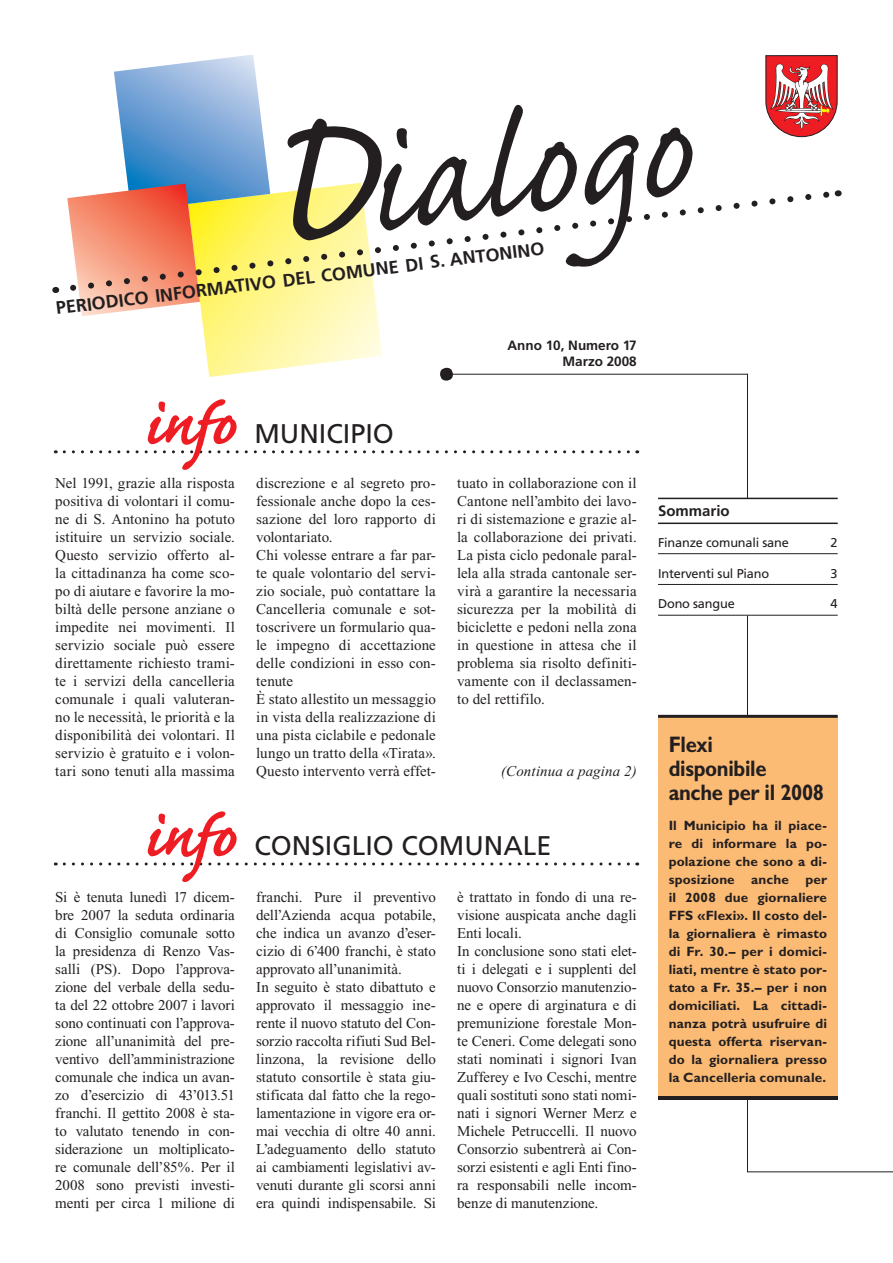
<style>
.page{position:relative;width:893px;height:1263px;background:#fff}
.page>*{position:absolute;margin:0;border:0;box-sizing:border-box;transform-origin:0 0}
.t1{font:700 75px "Caflisch Script";color:#ee1d23}
.t2{font:27px "Frutiger";color:#231f20}
.t3{font:700 22.5px/24px "Gill Alt One";letter-spacing:-.015em;color:#231f20;scale:.9 1}
.t4{font:700 18px "Frutiger";color:#231f20}
.t5{font:15px/18px "Times New Roman";color:#231f20;text-align:justify}
.t6{font:italic 15px "Times New Roman";letter-spacing:.005em;color:#231f20}
.t7{font:700 15px "Frutiger";color:#231f20}
.t8{font:700 13.5px/18px "Gill Alt One";letter-spacing:.01em;color:#231f20;text-align:justify}
.t9{font:700 13.5px/16.5px "Frutiger";color:#231f20;text-align:right}
.t10{font:12.75px "Frutiger";letter-spacing:-.015em;color:#231f20}
</style>
<div class="page">
<svg style="left:644px;top:191px;width:191px;height:29px"></svg>
<svg style="left:67px;top:55px;width:572px;height:322px"></svg>
<svg style="left:646px;top:127px;width:47px;height:71px"></svg>
<hr style="left:747px;top:374px;width:1px;height:124px;background:#231f20">
<div style="left:440px;top:368px;width:13px;height:13px;background:#231f20;border-radius:6px"></div>
<hr style="left:447px;top:374px;width:301px;height:1px;background:#231f20">
<div style="left:494px;top:340px;width:143px;height:29px;background:#fff"></div>
<hr style="left:658px;top:498px;width:180px;height:1px;background:#231f20">
<hr style="left:658px;top:522px;width:180px;height:2px;background:#231f20">
<hr style="left:658px;top:553px;width:180px;height:1px;background:#231f20">
<hr style="left:658px;top:584px;width:180px;height:1px;background:#231f20">
<hr style="left:658px;top:615px;width:180px;height:1px;background:#231f20">
<svg style="left:747px;top:615px;width:146px;height:557px"></svg>
<div style="left:658px;top:716px;width:180px;height:384px;background:#fcbb74"></div>
<hr style="left:658px;top:715px;width:180px;height:3px;background:#231f20">
<svg style="left:64px;top:450px;width:574px;height:3px"></svg>
<svg style="left:64px;top:862px;width:574px;height:3px"></svg>
<svg style="left:765px;top:55px;width:73px;height:82px"></svg>
<hr style="left:658px;top:1097px;width:180px;height:3px;background:#231f20">
<p class="t4" style="left:55px;top:298px;width:493px;rotate:-7deg">PERIODICO INFORMATIVO DEL COMUNE DI S. ANTONINO</p>
<p class="t9" style="left:507px;top:337px;width:131px">Anno 10, Numero 17<br>Marzo 2008</p>
<h1 class="t1" style="left:144px;top:387px;width:94px">info</h1>
<h2 class="t2" style="left:254px;top:418px;width:141px">Municipio</h2>
<p class="t5" style="left:55px;top:474px;width:181px">Nel 1991, grazie alla risposta positiva di volontari il comu&shy;ne di S. Antonino ha potuto istituire un servizio sociale.<br>Questo servizio offerto al&shy;la cittadinanza ha come sco&shy;po di aiutare e favorire la mo&shy;biltà delle persone anziane o impedite nei movimenti. Il servizio sociale può essere direttamente richiesto trami&shy;te i servizi della cancelleria comunale i quali valuteran&shy;no le necessità, le priorità e la disponibilità dei volontari. Il servizio è gratuito e i volon&shy;tari sono tenuti alla massima</p>
<p class="t5" style="left:256px;top:474px;width:181px;text-align:left">discrezione e al segreto pro&shy;fessionale anche dopo la ces&shy;sazione del loro rapporto di volontariato.<br>Chi volesse entrare a far par&shy;te quale volontario del servi&shy;zio sociale, può contattare la<br>Cancelleria comunale e sot&shy;toscrivere un formulario qua&shy;le impegno di accettazione delle condizioni in esso con&shy;tenute<br>È stato allestito un messaggio in vista della realizzazione di una pista ciclabile e pedonale lungo un tratto della «Tirata».<br>Questo intervento verrà effet-</p>
<p class="t5" style="left:457px;top:474px;width:181px">tuato in collaborazione con il Cantone nell’ambito dei lavo&shy;ri di sistemazione e grazie al&shy;la collaborazione dei privati.<br>La pista ciclo pedonale paral&shy;lela alla strada cantonale ser&shy;virà a garantire la necessaria sicurezza per la mobilità di biciclette e pedoni nella zona in questione in attesa che il problema sia risolto definiti&shy;vamente con il declassamen&shy;to del rettifilo.</p>
<p class="t6" style="left:501px;top:763px;width:137px">(Continua a pagina 2)</p>
<h1 class="t1" style="left:144px;top:799px;width:94px">info</h1>
<h2 class="t2" style="left:254px;top:830px;width:19px">CON</h2>
<h2 class="t2" style="left:311px;top:830px;width:242px">SIGLIO COMUNALE</h2>
<p class="t5" style="left:55px;top:888px;width:181px">Si è tenuta lunedì 17 dicem&shy;bre 2007 la seduta ordinaria di Consiglio comunale sotto la presidenza di Renzo Vas&shy;salli (PS). Dopo l’approva&shy;zione del verbale della sedu&shy;ta del 22 ottobre 2007 i lavori sono continuati con l’approva&shy;zione all’unanimità del pre&shy;ventivo dell’amministrazione comunale che indica un avan&shy;zo d’esercizio di 43’013.51 franchi. Il gettito 2008 è sta&shy;to valutato tenendo in con&shy;siderazione un moltiplicato&shy;re comunale dell’85%. Per il 2008 sono previsti investi&shy;menti per circa 1 milione di</p>
<p class="t5" style="left:256px;top:888px;width:181px;text-align:left">franchi. Pure il preventivo dell’Azienda acqua potabile, che indica un avanzo d’eser&shy;cizio di 6’400 franchi, è stato approvato all’unanimità.<br>In seguito è stato dibattuto e approvato il messaggio ine&shy;rente il nuovo statuto del Con&shy;sorzio raccolta rifiuti Sud Bel&shy;linzona, la revisione dello statuto consortile è stata giu&shy;stificata dal fatto che la rego&shy;lamentazione in vigore era or&shy;mai vecchia di oltre 40 anni.<br>L’adeguamento dello statuto ai cambiamenti legislativi av&shy;venuti durante gli scorsi anni era quindi indispensabile. Si</p>
<p class="t5" style="left:457px;top:888px;width:181px;text-align:left">è trattato in fondo di una re&shy;visione auspicata anche dagli<br>Enti locali.<br>In conclusione sono stati elet&shy;ti i delegati e i supplenti del nuovo Consorzio manutenzio&shy;ne e opere di arginatura e di premunizione forestale Mon&shy;te Ceneri. Come delegati sono stati nominati i signori Ivan<br>Zufferey e Ivo Ceschi, mentre quali sostituti sono stati nomi&shy;nati i signori Werner Merz e<br>Michele Petruccelli. Il nuovo<br>Consorzio subentrerà ai Con&shy;sorzi esistenti e agli Enti fino&shy;ra responsabili nelle incom&shy;benze di manutenzione.</p>
<p class="t7" style="left:658px;top:502px;width:73px">Sommario</p>
<p class="t10" style="left:658px;top:535px;width:132px">Finanze comunali sane</p>
<p class="t10" style="left:831px;top:535px;width:9px">2</p>
<p class="t10" style="left:658px;top:566px;width:113px">Interventi sul Piano</p>
<p class="t10" style="left:831px;top:566px;width:9px">3</p>
<p class="t10" style="left:658px;top:596px;width:78px">Dono sangue</p>
<p class="t10" style="left:831px;top:596px;width:9px">4</p>
<h3 class="t3" style="left:669px;top:732px;width:174px">Flexi<br>disponibile anche per il 2008</h3>
<p class="t8" style="left:669px;top:816px;width:160px">Il Municipio ha il piace&shy;re di informare la po&shy;polazione che sono a di&shy;sposizione anche per il 2008 due giornaliere FFS «Flexi». Il costo del&shy;la giornaliera è rimasto di Fr. 30.– per i domici&shy;liati, mentre è stato por&shy;tato a Fr. 35.– per i non domiciliati. La cittadi&shy;nanza potrà usufruire di questa offerta riservan&shy;do la giornaliera presso la Cancelleria comunale.</p>
</div>
